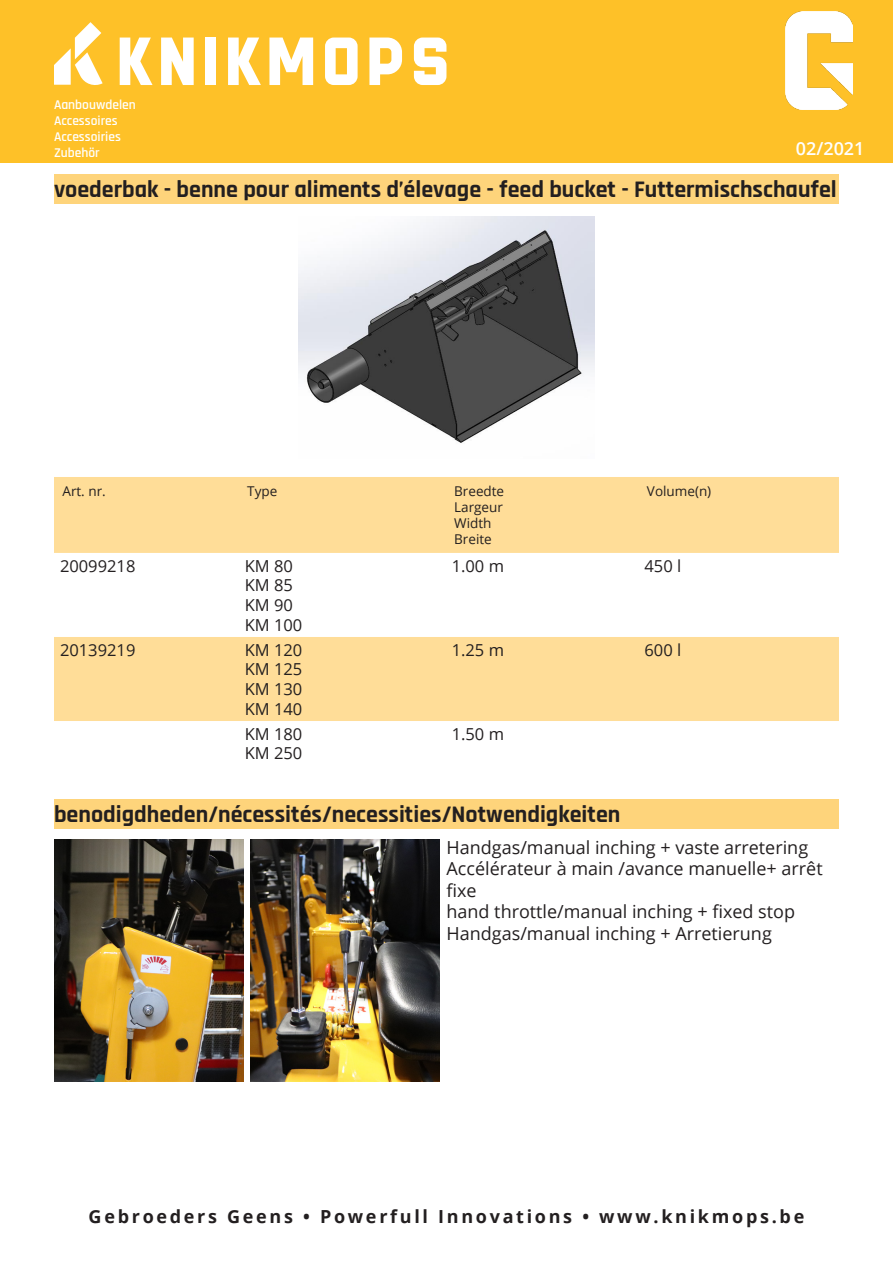
<style>
.page{position:relative;width:893px;height:1263px;background:#fff}
.page>*{position:absolute;margin:0;border:0;box-sizing:border-box;transform-origin:0 0}
.t1{font:700 24px "Rajdhani";color:#231f20}
.t2{font:18px/21.6px "Open Sans";color:#231f20}
.t3{font:700 18px "Open Sans";letter-spacing:.15em;color:#231f20}
.t4{font:600 18px "Open Sans";color:#fff}
.t5{font:16.5px "Open Sans";color:#231f20}
.t6{font:13.5px "Open Sans";color:#231f20}
.t7{font:600 13.5px "Rajdhani";color:#fff}
</style>
<div class="page">
<div style="left:0;top:0;width:893px;height:162px;background:#fec128"></div>
<svg style="left:120px;top:38px;width:33px;height:47px"></svg>
<svg style="left:161px;top:38px;width:33px;height:47px"></svg>
<div style="left:206px;top:38px;width:10px;height:47px;background:#fff"></div>
<svg style="left:228px;top:38px;width:33px;height:47px"></svg>
<svg style="left:269px;top:38px;width:44px;height:47px"></svg>
<svg style="left:325px;top:38px;width:33px;height:47px"></svg>
<svg style="left:369px;top:38px;width:33px;height:47px"></svg>
<svg style="left:414px;top:38px;width:32px;height:47px"></svg>
<svg style="left:54px;top:22px;width:49px;height:63px"></svg>
<img style="left:786px;top:12px;width:66px;height:97px">
<div style="left:54px;top:174px;width:785px;height:30px;background:#fed47b"></div>
<img style="left:298px;top:216px;width:296px;height:227px">
<svg style="left:54px;top:477px;width:785px;height:244px;fill:#ffdd98"></svg>
<div style="left:54px;top:799px;width:785px;height:30px;background:#fed47b"></div>
<img style="left:54px;top:840px;width:189px;height:241px">
<img style="left:250px;top:840px;width:189px;height:241px">
<p class="t7" style="left:54px;top:96px;width:83px">Aanbouwdelen</p>
<p class="t7" style="left:54px;top:113px;width:65px">Accessoires</p>
<p class="t7" style="left:54px;top:129px;width:68px">Accessoiries</p>
<p class="t7" style="left:54px;top:145px;width:47px">Zubehör</p>
<p class="t1" style="left:54px;top:174px;width:784px">voederbak - benne pour aliments d’élevage - feed bucket - Futtermischschaufel</p>
<p class="t4" style="left:796px;top:136px;width:70px">02/2021</p>
<p class="t6" style="left:63px;top:482px;width:45px">Art. nr.</p>
<p class="t6" style="left:247px;top:482px;width:32px">Type</p>
<p class="t6" style="left:454px;top:482px;width:52px">Breedte</p>
<p class="t6" style="left:454px;top:498px;width:50px">Largeur</p>
<p class="t6" style="left:454px;top:514px;width:39px">Width</p>
<p class="t6" style="left:454px;top:530px;width:39px">Breite</p>
<p class="t6" style="left:647px;top:482px;width:66px">Volume(n)</p>
<p class="t5" style="left:60px;top:554px;width:77px">20099218</p>
<p class="t5" style="left:245px;top:554px;width:50px">KM 80</p>
<p class="t5" style="left:245px;top:574px;width:50px">KM 85</p>
<p class="t5" style="left:245px;top:594px;width:50px">KM 90</p>
<p class="t5" style="left:245px;top:614px;width:59px">KM 100</p>
<p class="t5" style="left:60px;top:638px;width:77px">20139219</p>
<p class="t5" style="left:245px;top:638px;width:59px">KM 120</p>
<p class="t5" style="left:245px;top:658px;width:59px">KM 125</p>
<p class="t5" style="left:245px;top:678px;width:59px">KM 130</p>
<p class="t5" style="left:245px;top:698px;width:59px">KM 140</p>
<p class="t5" style="left:245px;top:722px;width:59px">KM 180</p>
<p class="t5" style="left:245px;top:742px;width:59px">KM 250</p>
<p class="t5" style="left:452px;top:554px;width:54px">1.00 m</p>
<p class="t5" style="left:644px;top:554px;width:38px">450 l</p>
<p class="t5" style="left:452px;top:638px;width:54px">1.25 m</p>
<p class="t5" style="left:644px;top:638px;width:38px">600 l</p>
<p class="t5" style="left:452px;top:722px;width:54px">1.50 m</p>
<p class="t1" style="left:54px;top:799px;width:568px">benodigdheden/nécessités/necessities/Notwendigkeiten</p>
<p class="t2" style="left:446px;top:836px;width:363px">Handgas/manual inching + vaste arretering</p>
<p class="t2" style="left:446px;top:857px;width:378px">Accélérateur à main /avance manuelle+ arrêt fixe</p>
<p class="t2" style="left:446px;top:900px;width:350px">hand throttle/manual inching + fixed stop</p>
<p class="t2" style="left:446px;top:922px;width:327px">Handgas/manual inching + Arretierung</p>
<p class="t3" style="left:89px;top:1203px;width:717px">Gebroeders Geens • Powerfull Innovations • www.knikmops.be</p>
</div>
